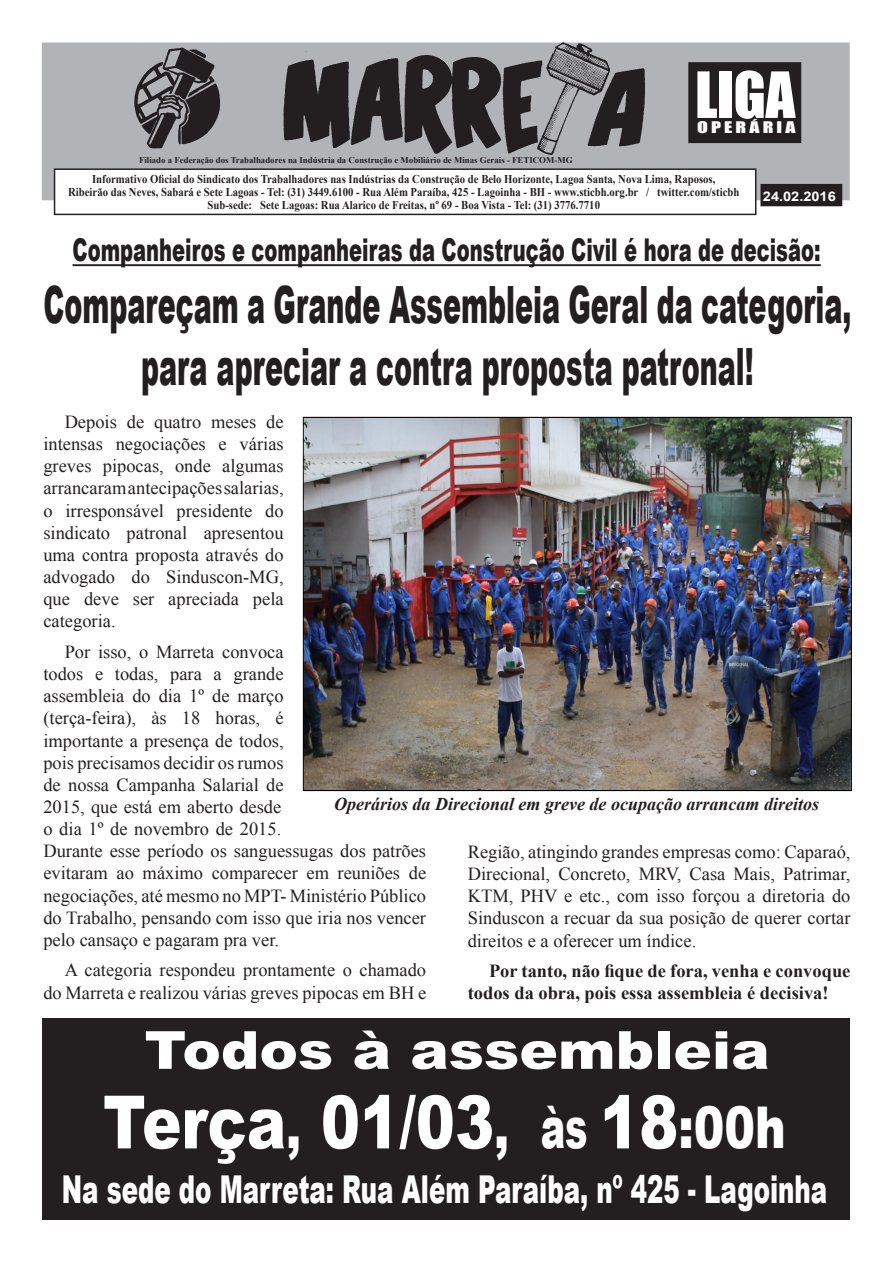
<style>
.page{position:relative;width:893px;height:1263px;background:#fff}
.page>*{position:absolute;margin:0;border:0;box-sizing:border-box;transform-origin:0 0}
.t1{font:900 73.65px "Arial";color:#fff;scale:.8 1}
.t2{font:58.8px "Impact";color:#fff}
.t3{font:900 52.5px "Arial";color:#fff;scale:1.1 1}
.t4{font:900 51.45px/61.7px "Arial";color:#231f20;text-align:center;scale:.53 1}
.t5{font:900 38.4px "Arial";color:#fff;scale:.64 1}
.t6{font:900 31.35px "Arial";color:#231f20;scale:.62 1}
.t7{font:18.45px/22.2px "Times New Roman";color:#231f20;text-align:justify}
.t8{font:700 18.45px/22.2px "Times New Roman";color:#231f20}
.t9{font:italic 700 18px "Times New Roman";color:#231f20}
.t10{font:14.7px "Impact";letter-spacing:.16em;color:#fff;scale:1.35 1}
.t11{font:700 13.2px "Arial";color:#fff;scale:1.1 1}
.t12{font:700 11.85px/13px "Times New Roman";color:#231f20;text-align:center;scale:.9 1}
.t13{font:700 8.85px "Times New Roman";color:#231f20}
.s1{font-size:57px}
.s2{font-size:57.6px}
.s3{font-size:73.5px}
</style>
<div class="page">
<div style="left:42px;top:43px;width:808px;height:157px;background:#b2b3b7;border:1px solid #b2b3b7"></div>
<div style="left:761px;top:185px;width:80px;height:21px;background:#231f20"></div>
<div style="left:760px;top:184px;width:82px;height:22px;border:1px solid #231f20"></div>
<img style="left:280px;top:43px;width:365px;height:112px">
<img style="left:135px;top:47px;width:85px;height:102px">
<div style="left:689px;top:63px;width:111px;height:79px;background:#231f20"></div>
<div style="left:688px;top:62px;width:113px;height:81px;border:1px solid #231f20"></div>
<div style="left:55px;top:169px;width:701px;height:45px;background:#fff"></div>
<div style="left:54px;top:168px;width:702px;height:47px;border:1px solid #231f20"></div>
<div style="left:43px;top:1018px;width:807px;height:202px;background:#231f20"></div>
<hr style="left:73px;top:264px;width:748px;height:2px;background:#231f20">
<img style="left:305px;top:419px;width:544px;height:369px">
<p class="t13" style="left:139px;top:154px;width:435px">Filiado a Federação dos Trabalhadores na Indústria da Construção e Mobiliário de Minas Gerais - FETICOM-MG</p>
<p class="t2" style="left:695px;top:49px;width:102px">LIGA</p>
<p class="t10" style="left:697px;top:116px;width:74px">OPERÁRIA</p>
<p class="t12" style="left:68px;top:172px;width:747px">Informativo Oficial do Sindicato dos Trabalhadores nas Indústrias da Construção de Belo Horizonte, Lagoa Santa, Nova Lima, Raposos,<br>Ribeirão das Neves, Sabará e Sete Lagoas - Tel: (31) 3449.6100 - Rua Além Paraíba, 425 - Lagoinha - BH - www.sticbh.org.br / twitter.com/sticbh<br>Sub-sede: Sete Lagoas: Rua Alarico de Freitas, nº 69 - Boa Vista - Tel: (31) 3776.7710</p>
<p class="t11" style="left:763px;top:188px;width:68px">24.02.2016</p>
<p class="t6" style="left:73px;top:227px;width:1208px">Companheiros e companheiras da Construção Civil é hora de decisão:</p>
<p class="t4" style="left:43px;top:273px;width:1526px">Compareçam a Grande Assembleia Geral da categoria, para apreciar a contra proposta patronal!</p>
<p class="t7" style="left:43px;top:410px;width:242px;text-indent:21px">Depois de quatro meses de intensas negociações e várias greves pipocas, onde algumas arrancaram antecipações salarias, o irresponsável presidente do sindicato patronal apresentou uma contra proposta através do advogado do Sinduscon-MG, que deve ser apreciada pela categoria.</p>
<p class="t7" style="left:43px;top:640px;width:384px;text-align:left;text-indent:21px">Por isso, o Marreta convoca<br>todos e todas, para a grande<br>assembleia do dia 1º de março<br>(terça-feira), às 18 horas, é<br>importante a presença de todos,<br>pois precisamos decidir os rumos<br>de nossa Campanha Salarial de<br>2015, que está em aberto desde<br>o dia 1º de novembro de 2015.<br>Durante esse período os sanguessugas dos patrões evitaram ao máximo comparecer em reuniões de negociações, até mesmo no MPT- Ministério Público do Trabalho, pensando com isso que iria nos vencer pelo cansaço e pagaram pra ver.</p>
<p class="t7" style="left:43px;top:959px;width:384px;text-align:right">A categoria respondeu prontamente o chamado do Marreta e realizou várias greves pipocas em BH e</p>
<p class="t9" style="left:334px;top:791px;width:486px">Operários da Direcional em greve de ocupação arrancam direitos</p>
<p class="t7" style="left:468px;top:840px;width:384px">Região, atingindo grandes empresas como: Caparaó, Direcional, Concreto, MRV, Casa Mais, Patrimar, KTM, PHV e etc., com isso forçou a diretoria do Sinduscon a recuar da sua posição de querer cortar direitos e a oferecer um índice.</p>
<p class="t8" style="left:468px;top:959px;width:384px;text-indent:21px">Por tanto, não fique de fora, venha e convoque todos da obra, pois essa assembleia é decisiva!</p>
<p class="t3" style="left:145px;top:1012px;width:570px">Todos à assembleia</p>
<p class="t1" style="left:103px;top:1068px;width:855px">Terça<span class="s1">,</span> 01/03<span class="s1">,</span> <span class="s2">às</span> <span class="s3">18</span><span class="s2">:00h</span></p>
<p class="t5" style="left:62px;top:1161px;width:1197px">Na sede do Marreta: Rua Além Paraíba, nº 425 - Lagoinha</p>
</div>
